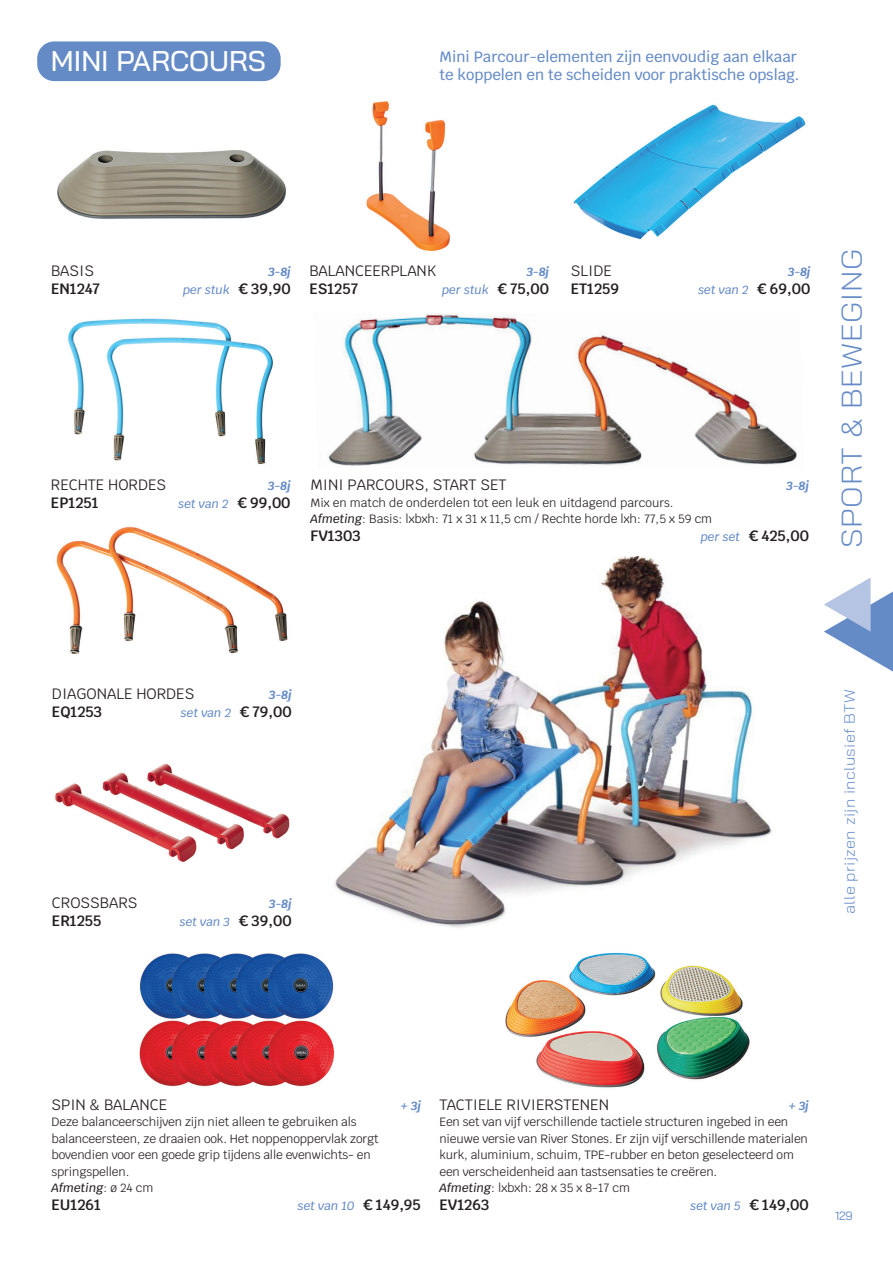
<style>
.page{position:relative;width:893px;height:1263px;background:#fff}
.page>*{position:absolute;margin:0;border:0;box-sizing:border-box;transform-origin:0 0}
.t1{font:300 28.5px "Bai Jamjuree";letter-spacing:.02em;color:#658bc7;scale:1.1 1}
.t2{font:500 28.5px "Bai Jamjuree";color:#fff}
.t3{font:15px "Krub";color:#231f20}
.t4{font:500 15px/18px "Krub";color:#658bc7}
.t5{font:600 15px "Krub";color:#231f20}
.t6{font:300 15px "Bai Jamjuree";letter-spacing:.02em;color:#658bc7;scale:1.1 1}
.t7{font:12px/16.5px "Krub";letter-spacing:-.01em;color:#231f20}
.t8{font:italic 500 12px "Krub";color:#658bc7}
.t9{font:italic 700 12px "Krub";color:#658bc7}
.t10{font:italic 500 12px "Krub";color:#231f20}
.t11{font:12px "Bai Jamjuree";color:#658bc7}
.s1{font-weight:600;font-style:normal;font-size:15px;color:#231f20}
.s2{font-weight:500;font-style:italic}
.s3{font-weight:500;font-style:italic;font-size:12px;color:#658bc7}
.s4{font-weight:400;font-style:normal}
</style>
<div class="page">
<svg style="left:824px;top:577px;width:69px;height:95px"></svg>
<div style="left:37px;top:41px;width:244px;height:40px;background:#658bc7;border-radius:17px"></div>
<img style="left:328px;top:314px;width:469px;height:152px">
<img style="left:57px;top:150px;width:229px;height:69px">
<img style="left:68px;top:318px;width:205px;height:146px">
<img style="left:56px;top:526px;width:232px;height:128px">
<img style="left:55px;top:763px;width:235px;height:99px">
<img style="left:366px;top:101px;width:84px;height:150px">
<img style="left:573px;top:104px;width:233px;height:136px">
<img style="left:139px;top:953px;width:196px;height:134px">
<img style="left:505px;top:952px;width:245px;height:136px">
<img style="left:334px;top:556px;width:438px;height:372px">
<p class="t2" style="left:51px;top:45px;width:217px">MINI PARCOURS</p>
<p class="t4" style="left:439px;top:48px;width:362px">Mini Parcour-elementen zijn eenvoudig aan elkaar te koppelen en te scheiden voor praktische opslag.</p>
<p class="t3" style="left:51px;top:258px;width:45px">BASIS</p>
<p class="t9" style="left:268px;top:265px;width:24px">3-8j</p>
<p class="t5" style="left:51px;top:280px;width:50px">EN1247</p>
<p class="t8" style="left:183px;top:283px;width:109px">per stuk <span class="s1">€ 39,90</span></p>
<p class="t3" style="left:309px;top:258px;width:128px">BALANCEERPLANK</p>
<p class="t9" style="left:527px;top:265px;width:24px">3-8j</p>
<p class="t5" style="left:309px;top:280px;width:50px">ES1257</p>
<p class="t8" style="left:442px;top:283px;width:108px">per stuk <span class="s1">€ 75,00</span></p>
<p class="t3" style="left:571px;top:258px;width:43px">SLIDE</p>
<p class="t9" style="left:788px;top:265px;width:24px">3-8j</p>
<p class="t5" style="left:571px;top:280px;width:50px">ET1259</p>
<p class="t8" style="left:698px;top:283px;width:114px">set van 2 <span class="s1">€ 69,00</span></p>
<p class="t3" style="left:51px;top:472px;width:117px">RECHTE HORDES</p>
<p class="t9" style="left:268px;top:479px;width:24px">3-8j</p>
<p class="t5" style="left:51px;top:494px;width:49px">EP1251</p>
<p class="t8" style="left:179px;top:497px;width:114px">set van 2 <span class="s1">€ 99,00</span></p>
<p class="t3" style="left:310px;top:472px;width:197px">MINI PARCOURS, START SET</p>
<p class="t9" style="left:787px;top:479px;width:24px">3-8j</p>
<p class="t7" style="left:310px;top:494px;width:365px">Mix en match de onderdelen tot een leuk en uitdagend parcours.</p>
<p class="t7" style="left:310px;top:511px;width:403px"><span class="s2">Afmeting</span>: Basis: lxbxh: 71 x 31 x 11,5 cm / Rechte horde lxh: 77,5 x 59 cm</p>
<p class="t5" style="left:310px;top:527px;width:52px">FV1303</p>
<p class="t5" style="left:701px;top:527px;width:110px"><span class="s3">per set</span> € 425,00</p>
<h1 class="t1" style="left:828px;top:548px;width:273px;rotate:-90deg">SPORT &amp; BEWEGING</h1>
<p class="t3" style="left:52px;top:680px;width:144px">DIAGONALE HORDES</p>
<p class="t9" style="left:269px;top:687px;width:24px">3-8j</p>
<p class="t5" style="left:52px;top:702px;width:52px">EQ1253</p>
<p class="t8" style="left:181px;top:705px;width:112px">set van 2 <span class="s1">€ 79,00</span></p>
<p class="t3" style="left:52px;top:890px;width:87px">CROSSBARS</p>
<p class="t9" style="left:269px;top:897px;width:24px">3-8j</p>
<p class="t5" style="left:52px;top:912px;width:51px">ER1255</p>
<p class="t8" style="left:180px;top:915px;width:113px">set van 3 <span class="s1">€ 39,00</span></p>
<p class="t6" style="left:837px;top:914px;width:206px;rotate:-90deg">alle prijzen zijn inclusief BTW</p>
<p class="t3" style="left:51px;top:1091px;width:117px">SPIN &amp; BALANCE</p>
<p class="t9" style="left:401px;top:1098px;width:22px">+ 3j</p>
<p class="t7" style="left:51px;top:1113px;width:328px">Deze balanceerschijven zijn niet alleen te gebruiken als balanceersteen, ze draaien ook. Het noppenoppervlak zorgt bovendien voor een goede grip tijdens alle evenwichts- en springspellen.</p>
<p class="t10" style="left:51px;top:1181px;width:103px">Afmeting<span class="s4">: ø 24 cm</span></p>
<p class="t5" style="left:51px;top:1196px;width:51px">EU1261</p>
<p class="t8" style="left:298px;top:1199px;width:125px">set van 10 <span class="s1">€ 149,95</span></p>
<p class="t3" style="left:439px;top:1091px;width:171px">TACTIELE RIVIERSTENEN</p>
<p class="t9" style="left:789px;top:1098px;width:22px">+ 3j</p>
<p class="t7" style="left:439px;top:1113px;width:370px">Een set van vijf verschillende tactiele structuren ingebed in een nieuwe versie van River Stones. Er zijn vijf verschillende materialen kurk, aluminium, schuim, TPE-rubber en beton geselecteerd om een verscheidenheid aan tastsensaties te creëren.</p>
<p class="t7" style="left:439px;top:1179px;width:192px"><span class="s2">Afmeting</span>: lxbxh: 28 x 35 x 8-17 cm</p>
<p class="t5" style="left:439px;top:1196px;width:51px">EV1263</p>
<p class="t8" style="left:690px;top:1199px;width:120px">set van 5 <span class="s1">€ 149,00</span></p>
<p class="t11" style="left:835px;top:1205px;width:19px">129</p>
</div>
